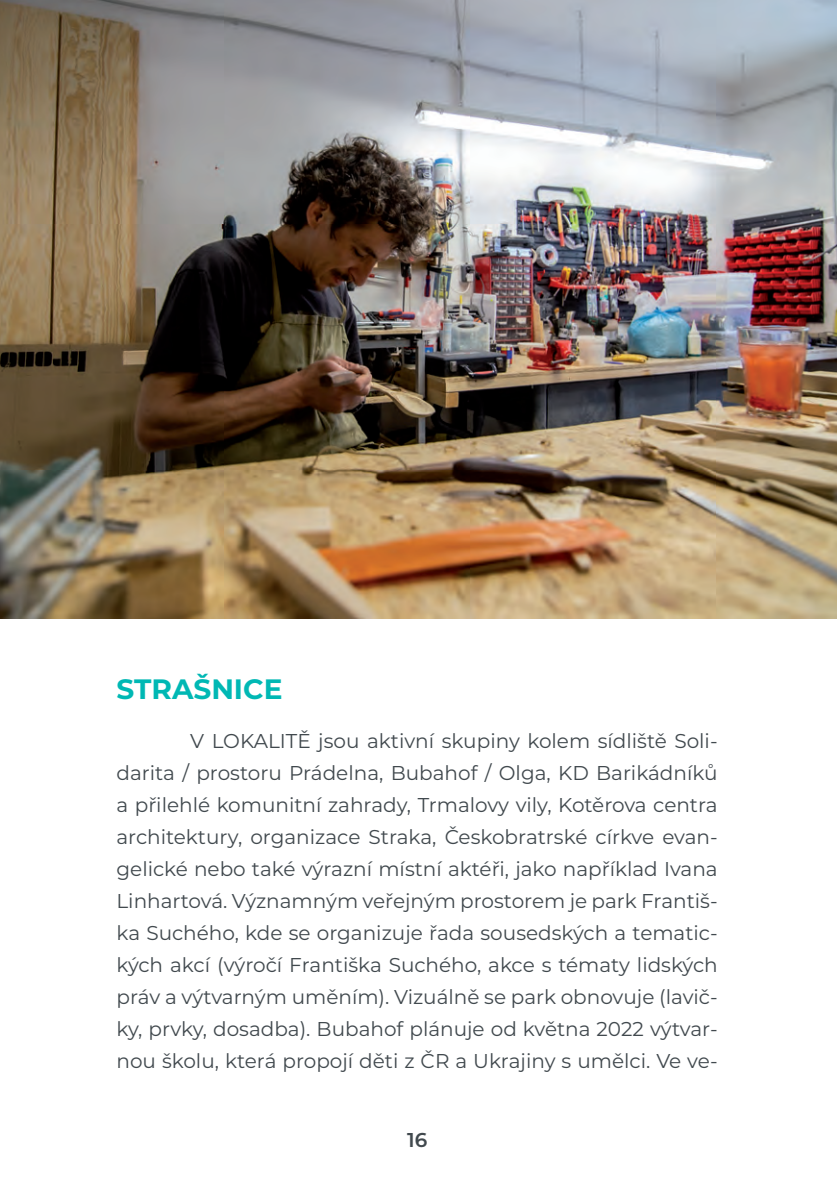
<style>
.page{position:relative;width:837px;height:1189px;background:#fff}
.page>*{position:absolute;margin:0;border:0;box-sizing:border-box;transform-origin:0 0}
.t1{font:700 28px "Montserrat";color:#00b8b4}
.t2{font:20px/32px "Montserrat";color:#41494e;text-align:justify}
.t3{font:600 20px "Montserrat";color:#41494e}
</style>
<div class="page">
<img style="left:0;top:0;width:836px;height:619px">
<h1 class="t1" style="left:116px;top:678px;width:167px">STRAŠNICE</h1>
<p class="t2" style="left:116px;top:726px;width:602px;text-indent:74px">V LOKALITĚ jsou aktivní skupiny kolem sídliště Soli&shy;darita / prostoru Prádelna, Bubahof / Olga, KD Barikádníků a přilehlé komunitní zahrady, Trmalovy vily, Kotěrova centra architektury, organizace Straka, Českobratrské církve evan&shy;gelické nebo také výrazní místní aktéři, jako například Ivana Linhartová. Významným veřejným prostorem je park Františ&shy;ka Suchého, kde se organizuje řada sousedských a tematic&shy;kých akcí (výročí Františka Suchého, akce s tématy lidských práv a výtvarným uměním). Vizuálně se park obnovuje (lavič&shy;ky, prvky, dosadba). Bubahof plánuje od května 2022 výtvar&shy;nou školu, která propojí děti z ČR a Ukrajiny s umělci. Ve ve-</p>
<p class="t3" style="left:407px;top:1132px;width:22px">16</p>
</div>
